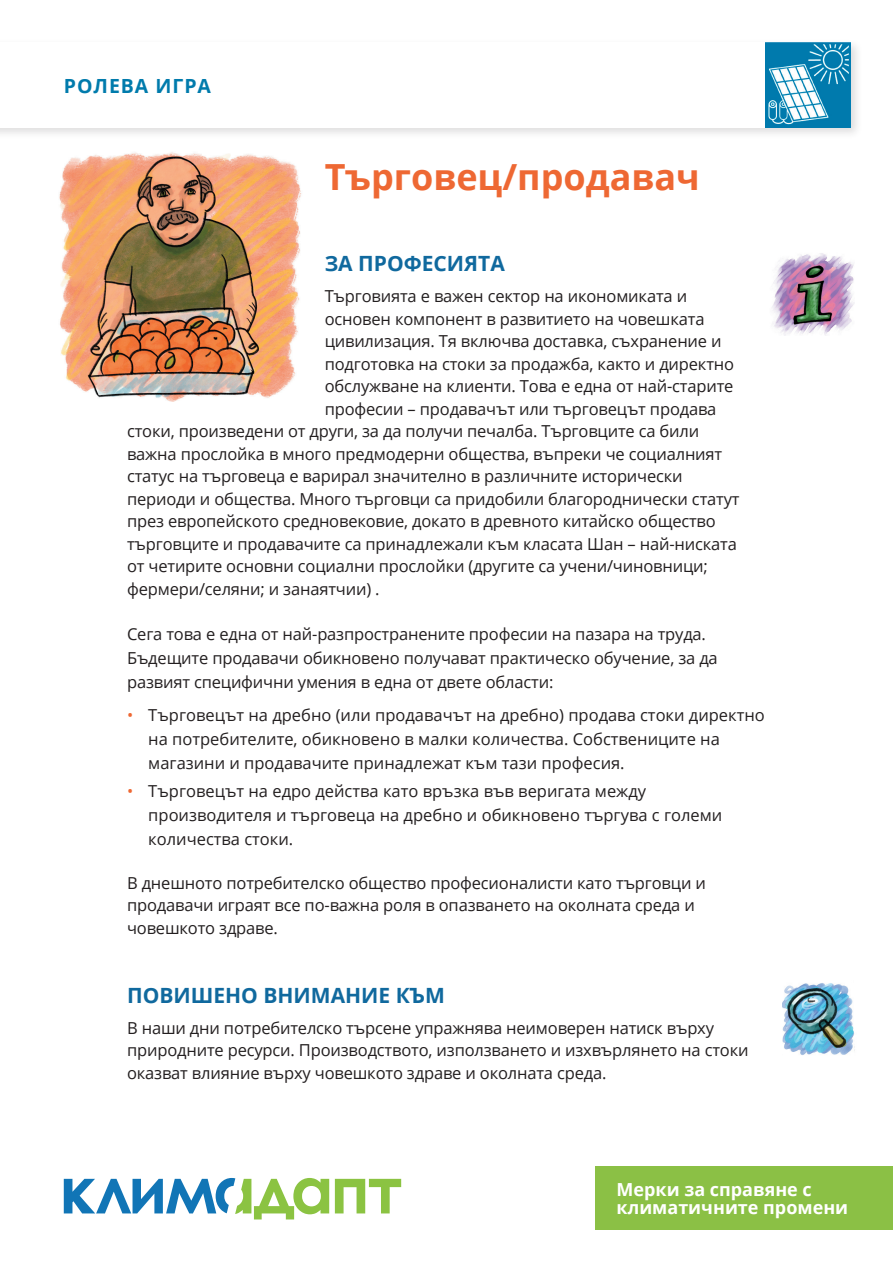
<style>
.page{position:relative;width:893px;height:1263px;background:#fff}
.page>*{position:absolute;margin:0;border:0;box-sizing:border-box;transform-origin:0 0}
.t1{font:700 36px "Open Sans";color:#ee6833}
.t2{font:700 21px "Open Sans";color:#10699e}
.t3{font:700 19.5px "Open Sans";letter-spacing:.05em;color:#007bac}
.t4{font:700 18px/18px "Open Sans";color:#fff}
.t5{font:16.5px/24px "Open Sans";letter-spacing:-.01em;color:#231f20}
.s1{color:#ee6833}
</style>
<div class="page">
<div style="left:0;top:39px;width:863px;height:101px;background:#231f20;opacity:.15"></div>
<div style="left:0;top:43px;width:850px;height:85px;background:#fff"></div>
<div style="left:595px;top:1166px;width:298px;height:63px;background:#8bc045"></div>
<img style="left:765px;top:43px;width:85px;height:85px">
<svg style="left:335px;top:1179px;width:66px;height:34px"></svg>
<svg style="left:64px;top:1178px;width:265px;height:41px"></svg>
<img style="left:59px;top:152px;width:243px;height:249px">
<img style="left:772px;top:253px;width:82px;height:83px">
<img style="left:783px;top:983px;width:72px;height:72px">
<p class="t3" style="left:64px;top:72px;width:149px">РОЛЕВА ИГРА</p>
<h1 class="t1" style="left:325px;top:151px;width:377px">Търговец/продавач</h1>
<p class="t2" style="left:325px;top:249px;width:182px">ЗА ПРОФЕСИЯТА</p>
<p class="t5" style="left:325px;top:284px;width:364px">Търговията е важен сектор на икономиката и</p>
<p class="t5" style="left:325px;top:306px;width:381px">основен компонент в развитието на човешката</p>
<p class="t5" style="left:325px;top:329px;width:398px">цивилизация. Тя включва доставка, съхранение и</p>
<p class="t5" style="left:325px;top:351px;width:411px">подготовка на стоки за продажба, както и директно</p>
<p class="t5" style="left:325px;top:374px;width:410px">обслужване на клиенти. Това е една от най-старите</p>
<p class="t5" style="left:325px;top:396px;width:393px">професии – продавачът или търговецът продава</p>
<p class="t5" style="left:127px;top:419px;width:574px">стоки, произведени от други, за да получи печалба. Търговците са били</p>
<p class="t5" style="left:127px;top:441px;width:597px">важна прослойка в много предмодерни общества, въпреки че социалният</p>
<p class="t5" style="left:127px;top:464px;width:557px">статус на търговеца е варирал значително в различните исторически</p>
<p class="t5" style="left:127px;top:486px;width:614px">периоди и общества. Много търговци са придобили благороднически статут</p>
<p class="t5" style="left:127px;top:509px;width:590px">през европейското средновековие, докато в древното китайско общество</p>
<p class="t5" style="left:127px;top:531px;width:611px">търговците и продавачите са принадлежали към класата Шан – най-ниската</p>
<p class="t5" style="left:127px;top:554px;width:582px">от четирите основни социални прослойки (другите са учени/чиновници;</p>
<p class="t5" style="left:127px;top:576px;width:254px">фермери/селяни; и занаятчии) .</p>
<p class="t5" style="left:127px;top:622px;width:592px">Сега това е една от най-разпространените професии на пазара на труда.<br>Бъдещите продавачи обикновено получават практическо обучение, за да развият специфични умения в една от двете области:</p>
<p class="t5" style="left:148px;top:702px;width:618px;text-indent:-21px"><span class="s1">•</span> Търговецът на дребно (или продавачът на дребно) продава стоки директно на потребителите, обикновено в малки количества. Собствениците на магазини и продавачите принадлежат към тази професия.</p>
<p class="t5" style="left:148px;top:778px;width:575px;text-indent:-21px"><span class="s1">•</span> Търговецът на едро действа като връзка във веригата между производителя и търговеца на дребно и обикновено търгува с големи количества стоки.</p>
<p class="t5" style="left:127px;top:871px;width:580px;line-height:22.5px">В днешното потребителско общество професионалисти като търговци и продавачи играят все по-важна роля в опазването на околната среда и човешкото здраве.</p>
<p class="t2" style="left:127px;top:980px;width:319px">ПОВИШЕНО ВНИМАНИЕ КЪМ</p>
<p class="t5" style="left:127px;top:1016px;width:623px;line-height:22.5px">В наши дни потребителско търсене упражнява неимоверен натиск върху природните ресурси. Производството, използването и изхвърлянето на стоки оказват влияние върху човешкото здраве и околната среда.</p>
<p class="t4" style="left:617px;top:1179px;width:233px">Мерки за справяне с климатичните промени</p>
</div>
